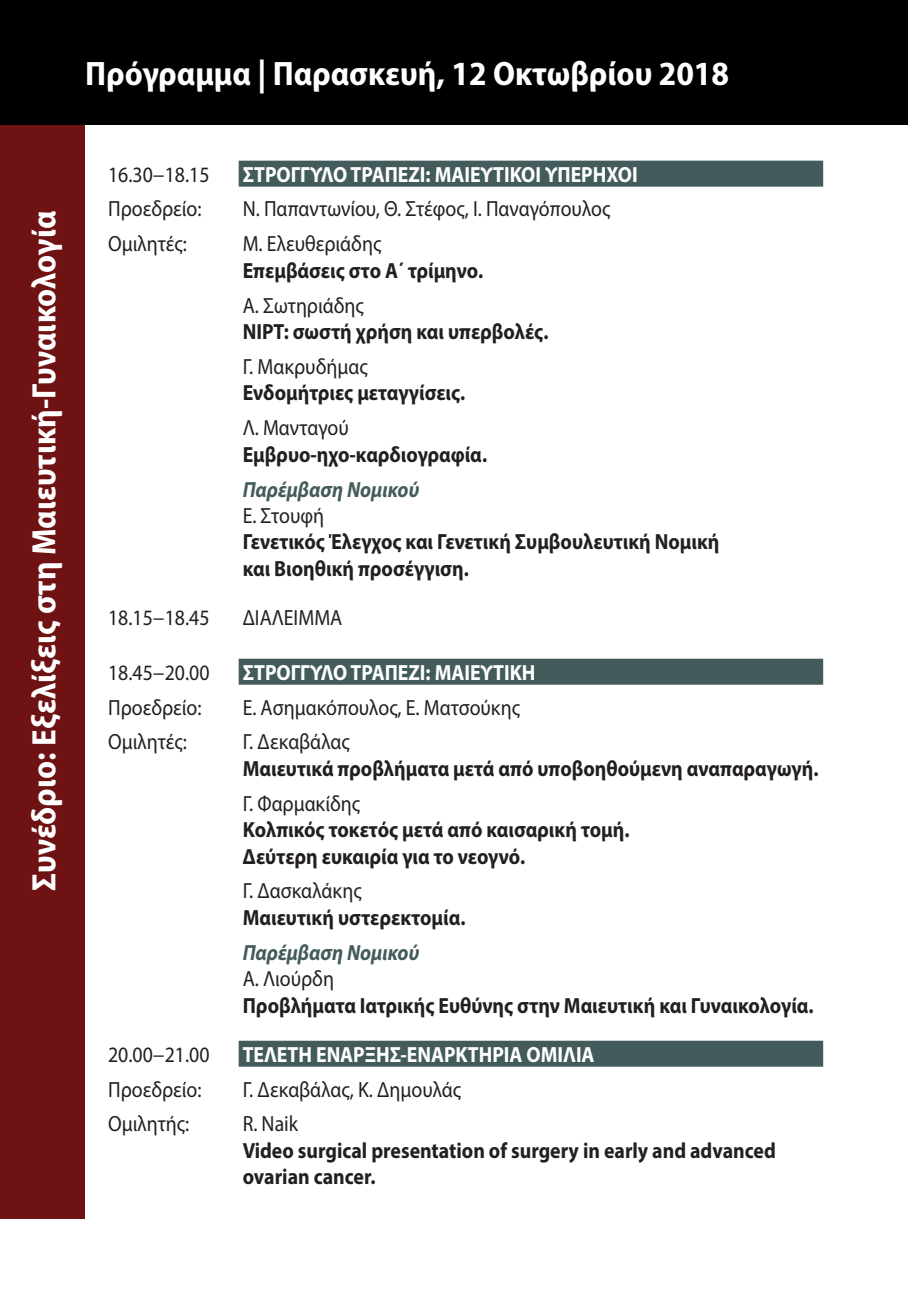
<style>
.page{position:relative;width:908px;height:1304px;background:#fff}
.page>*{position:absolute;margin:0;border:0;box-sizing:border-box;transform-origin:0 0}
.t1{font:700 semi-condensed 34px "Myriad Pro";color:#fff}
.t2{font:700 22px/26.4px "Myriad Pro";color:#231f20;scale:.9 1}
.t3{font:22px "Myriad Pro";color:#231f20;scale:.9 1}
.t4{font:700 22px "Myriad Pro";color:#fff;scale:.9 1}
.t5{font:italic 700 22px "Myriad Pro";color:#435c5b;scale:.9 1}
</style>
<div class="page">
<div style="left:238px;top:161px;width:584px;height:26px;background:#435c5b"></div>
<div style="left:238px;top:659px;width:584px;height:26px;background:#435c5b"></div>
<div style="left:238px;top:1041px;width:584px;height:26px;background:#435c5b"></div>
<div style="left:0;top:0;width:907px;height:125px;background:#000"></div>
<div style="left:0;top:126px;width:85px;height:1093px;background:#6f1213"></div>
<h1 class="t1" style="left:85px;top:61px;width:645px">Πρόγραμμα | Παρασκευή, 12 Οκτωβρίου 2018</h1>
<h1 class="t1" style="left:32px;top:891px;width:681px;rotate:-90deg">Συνέδριο: Εξελίξεις στη Μαιευτική-Γυναικολογία</h1>
<p class="t3" style="left:108px;top:166px;width:114px">16.30−18.15</p>
<p class="t4" style="left:242px;top:166px;width:440px">ΣΤΡΟΓΓΥΛΟ ΤΡΑΠΕΖΙ: ΜΑΙΕΥΤΙΚΟΙ ΥΠΕΡΗΧΟΙ</p>
<p class="t3" style="left:108px;top:201px;width:105px">Προεδρείο:</p>
<p class="t3" style="left:242px;top:201px;width:410px">Ν. Παπαντωνίου, Θ. Στέφος, Ι. Παναγόπουλος</p>
<p class="t3" style="left:108px;top:236px;width:89px">Ομιλητές:</p>
<p class="t3" style="left:242px;top:236px;width:155px">Μ. Ελευθεριάδης</p>
<p class="t2" style="left:242px;top:259px;width:269px">Επεμβάσεις στο Α΄ τρίμηνο.</p>
<p class="t3" style="left:242px;top:297px;width:136px">Α. Σωτηριάδης</p>
<p class="t2" style="left:242px;top:320px;width:341px">NIPT: σωστή χρήση και υπερβολές.</p>
<p class="t3" style="left:242px;top:358px;width:140px">Γ. Μακρυδήμας</p>
<p class="t2" style="left:242px;top:382px;width:249px">Ενδομήτριες μεταγγίσεις.</p>
<p class="t3" style="left:242px;top:420px;width:119px">Λ. Μανταγού</p>
<p class="t2" style="left:242px;top:443px;width:273px">Εμβρυο-ηχο-καρδιογραφία.</p>
<p class="t5" style="left:242px;top:481px;width:198px">Παρέμβαση Νομικού</p>
<p class="t3" style="left:242px;top:507px;width:92px">Ε. Στουφή</p>
<p class="t2" style="left:242px;top:531px;width:531px">Γενετικός Έλεγχος και Γενετική Συμβουλευτική Νομική και Βιοηθική προσέγγιση.</p>
<p class="t3" style="left:108px;top:609px;width:114px">18.15−18.45</p>
<p class="t3" style="left:242px;top:609px;width:112px">ΔΙΑΛΕΙΜΜΑ</p>
<p class="t3" style="left:108px;top:664px;width:114px">18.45−20.00</p>
<p class="t4" style="left:242px;top:664px;width:327px">ΣΤΡΟΓΓΥΛΟ ΤΡΑΠΕΖΙ: ΜΑΙΕΥΤΙΚΗ</p>
<p class="t3" style="left:108px;top:699px;width:105px">Προεδρείο:</p>
<p class="t3" style="left:242px;top:699px;width:309px">Ε. Ασημακόπουλος, Ε. Ματσούκης</p>
<p class="t3" style="left:108px;top:734px;width:89px">Ομιλητές:</p>
<p class="t3" style="left:242px;top:734px;width:120px">Γ. Δεκαβάλας</p>
<p class="t2" style="left:242px;top:757px;width:641px">Μαιευτικά προβλήματα μετά από υποβοηθούμενη αναπαραγωγή.</p>
<p class="t3" style="left:242px;top:795px;width:132px">Γ. Φαρμακίδης</p>
<p class="t2" style="left:242px;top:818px;width:431px">Κολπικός τοκετός μετά από καισαρική τομή.<br>Δεύτερη ευκαιρία για το νεογνό.</p>
<p class="t3" style="left:242px;top:883px;width:133px">Γ. Δασκαλάκης</p>
<p class="t2" style="left:242px;top:906px;width:249px">Μαιευτική υστερεκτομία.</p>
<p class="t5" style="left:242px;top:944px;width:198px">Παρέμβαση Νομικού</p>
<p class="t3" style="left:242px;top:970px;width:103px">Α. Λιούρδη</p>
<p class="t2" style="left:242px;top:994px;width:635px">Προβλήματα Ιατρικής Ευθύνης στην Μαιευτική και Γυναικολογία.</p>
<p class="t3" style="left:108px;top:1046px;width:114px">20.00−21.00</p>
<p class="t4" style="left:242px;top:1046px;width:392px">ΤΕΛΕΤΗ ΕΝΑΡΞΗΣ-ΕΝΑΡΚΤΗΡΙΑ ΟΜΙΛΙΑ</p>
<p class="t3" style="left:108px;top:1081px;width:105px">Προεδρείο:</p>
<p class="t3" style="left:242px;top:1081px;width:244px">Γ. Δεκαβάλας, Κ. Δημουλάς</p>
<p class="t3" style="left:108px;top:1116px;width:92px">Ομιλητής:</p>
<p class="t3" style="left:242px;top:1116px;width:63px">R. Naik</p>
<p class="t2" style="left:242px;top:1139px;width:593px">Video surgical presentation of surgery in early and advanced ovarian cancer.</p>
</div>
